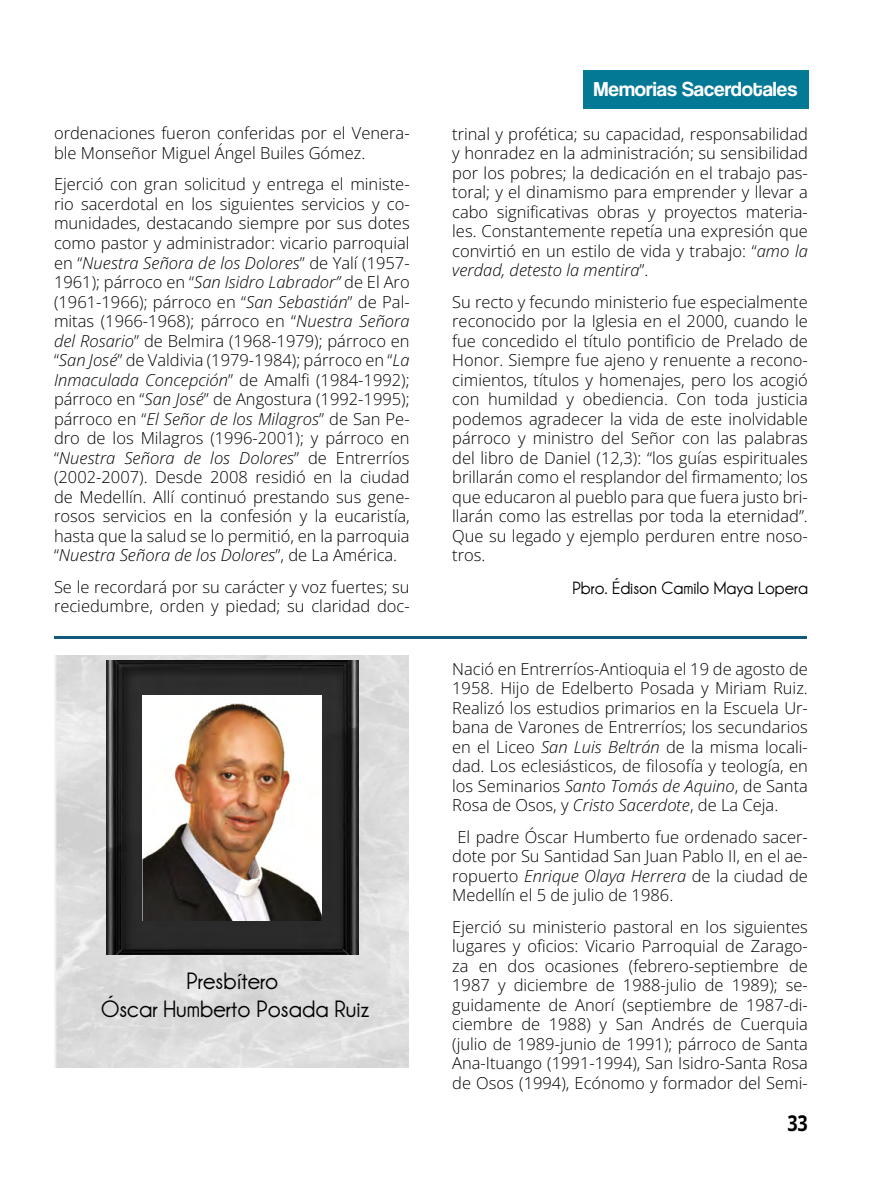
<style>
.page{position:relative;width:893px;height:1191px;background:#fff}
.page>*{position:absolute;margin:0;border:0;box-sizing:border-box;transform-origin:0 0}
.t1{font:700 24px/27.8px "Champagne&Limousines";color:#000;text-align:center}
.t2{font:700 21.6px "Open Sans";color:#000;scale:.83 1}
.t3{font:21px "Coolvetica Rg";color:#fff}
.t4{font:700 18px "Champagne&Limousines";color:#000}
.t5{font:300 16.5px/19.5px "Open Sans";color:#000;text-align:justify}
.s1{font-style:italic}
</style>
<div class="page">
<img style="left:55px;top:655px;width:354px;height:413px">
<img style="left:107px;top:661px;width:251px;height:293px">
<img style="left:143px;top:695px;width:179px;height:225px">
<hr style="left:55px;top:636px;width:752px;height:3px;background:#13587d">
<div style="left:583px;top:71px;width:225px;height:38px;background:#047996"></div>
<p class="t5" style="left:54px;top:123px;width:357px">ordenaciones fueron conferidas por el Venera&shy;ble Monseñor Miguel Ángel Builes Gómez.</p>
<p class="t5" style="left:54px;top:174px;width:357px">Ejerció con gran solicitud y entrega el ministe&shy;rio sacerdotal en los siguientes servicios y co&shy;munidades, destacando siempre por sus dotes como pastor y administrador: vicario parroquial en “<span class="s1">Nuestra Señora de los Dolores</span>” de Yalí (1957- 1961); párroco en “<span class="s1">San Isidro Labrador”</span> de El Aro (1961-1966); párroco en “<span class="s1">San Sebastián</span>” de Pal&shy;mitas (1966-1968); párroco en “<span class="s1">Nuestra Señora del Rosario</span>” de Belmira (1968-1979); párroco en “<span class="s1">San José</span>” de Valdivia (1979-1984); párroco en “<span class="s1">La Inmaculada Concepción</span>” de Amalfi (1984-1992); párroco en “<span class="s1">San José</span>” de Angostura (1992-1995); párroco en “<span class="s1">El Señor de los Milagros</span>” de San Pe&shy;dro de los Milagros (1996-2001); y párroco en “<span class="s1">Nuestra Señora de los Dolores</span>” de Entrerríos (2002-2007). Desde 2008 residió en la ciudad de Medellín. Allí continuó prestando sus gene&shy;rosos servicios en la confesión y la eucaristía, hasta que la salud se lo permitió, en la parroquia “<span class="s1">Nuestra Señora de los Dolores</span>”, de La América.</p>
<p class="t5" style="left:54px;top:576px;width:357px">Se le recordará por su carácter y voz fuertes; su reciedumbre, orden y piedad; su claridad doc-</p>
<h1 class="t1" style="left:101px;top:967px;width:270px">Presbítero<br>Óscar Humberto Posada Ruiz</h1>
<p class="t3" style="left:594px;top:76px;width:205px">Memorias Sacerdotales</p>
<p class="t5" style="left:452px;top:123px;width:357px">trinal y profética; su capacidad, responsabilidad y honradez en la administración; su sensibilidad por los pobres; la dedicación en el trabajo pas&shy;toral; y el dinamismo para emprender y llevar a cabo significativas obras y proyectos materia&shy;les. Constantemente repetía una expresión que convirtió en un estilo de vida y trabajo: “<span class="s1">amo la verdad, detesto la mentira</span>”.</p>
<p class="t5" style="left:452px;top:291px;width:357px">Su recto y fecundo ministerio fue especialmente reconocido por la Iglesia en el 2000, cuando le fue concedido el título pontificio de Prelado de Honor. Siempre fue ajeno y renuente a recono&shy;cimientos, títulos y homenajes, pero los acogió con humildad y obediencia. Con toda justicia podemos agradecer la vida de este inolvidable párroco y ministro del Señor con las palabras del libro de Daniel (12,3): “los guías espirituales brillarán como el resplandor del firmamento; los que educaron al pueblo para que fuera justo bri&shy;llarán como las estrellas por toda la eternidad”.<br>Que su legado y ejemplo perduren entre noso&shy;tros.</p>
<p class="t4" style="left:572px;top:577px;width:237px">Pbro. Édison Camilo Maya Lopera</p>
<p class="t5" style="left:452px;top:658px;width:357px">Nació en Entrerríos-Antioquia el 19 de agosto de 1958. Hijo de Edelberto Posada y Miriam Ruiz.<br>Realizó los estudios primarios en la Escuela Ur&shy;bana de Varones de Entrerríos; los secundarios en el Liceo <span class="s1">San Luis Beltrán</span> de la misma locali&shy;dad. Los eclesiásticos, de filosofía y teología, en los Seminarios <span class="s1">Santo Tomás de Aquino</span>, de Santa Rosa de Osos, y <span class="s1">Cristo Sacerdote</span>, de La Ceja.</p>
<p class="t5" style="left:452px;top:826px;width:357px;text-indent:5px">El padre Óscar Humberto fue ordenado sacer&shy;dote por Su Santidad San Juan Pablo II, en el ae&shy;ropuerto <span class="s1">Enrique Olaya Herrera</span> de la ciudad de Medellín el 5 de julio de 1986.</p>
<p class="t5" style="left:452px;top:916px;width:357px">Ejerció su ministerio pastoral en los siguientes lugares y oficios: Vicario Parroquial de Zarago&shy;za en dos ocasiones (febrero-septiembre de 1987 y diciembre de 1988-julio de 1989); se&shy;guidamente de Anorí (septiembre de 1987-di&shy;ciembre de 1988) y San Andrés de Cuerquia (julio de 1989-junio de 1991); párroco de Santa Ana-Ituango (1991-1994), San Isidro-Santa Rosa de Osos (1994), Ecónomo y formador del Semi-</p>
<h2 class="t2" style="left:787px;top:1108px;width:26px">33</h2>
</div>
